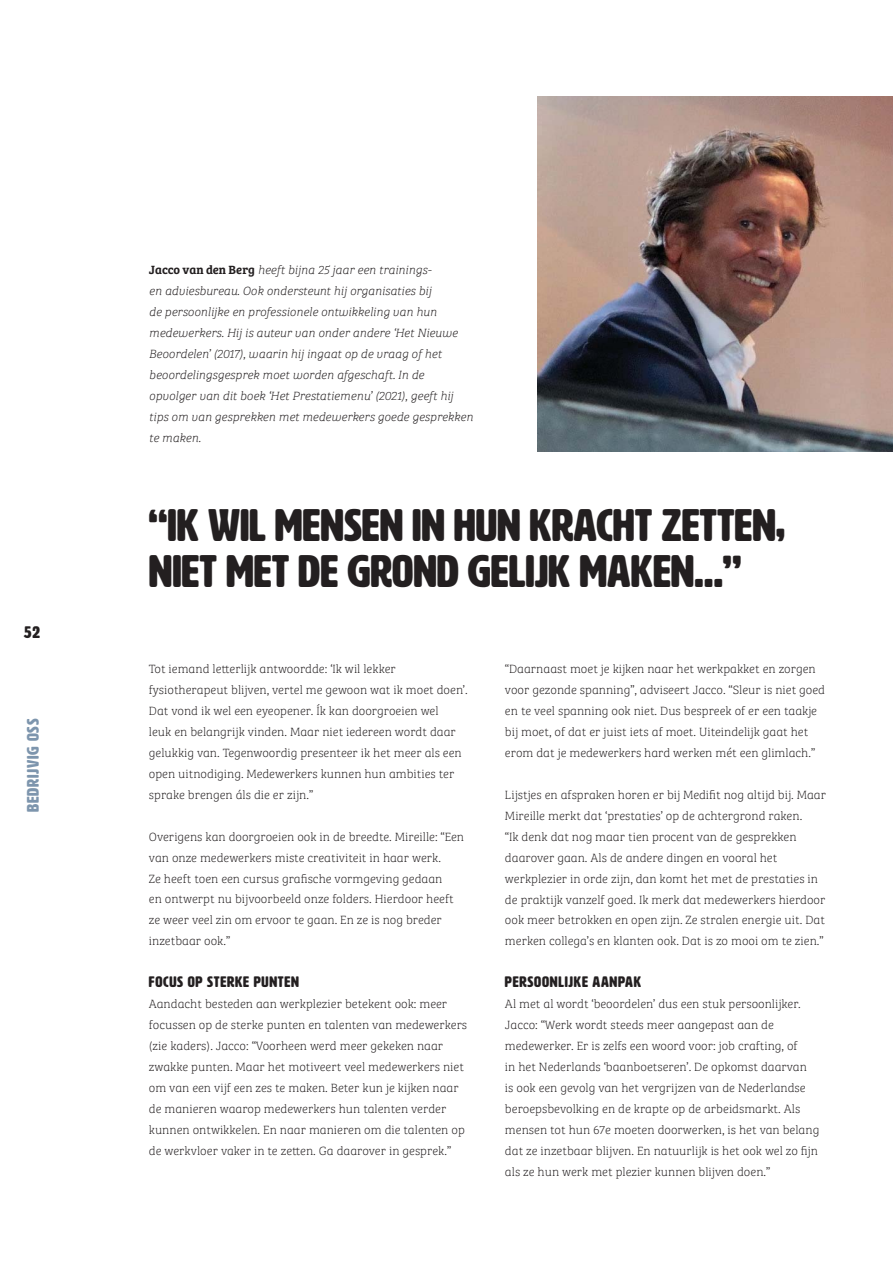
<style>
.page{position:relative;width:893px;height:1263px;background:#fff}
.page>*{position:absolute;margin:0;border:0;box-sizing:border-box;transform-origin:0 0}
.t1{font:45px/46.5px "HWT Artz";color:#231f20}
.t2{font:16.5px "HWT Artz";letter-spacing:.05em;color:#7d95ad}
.t3{font:16.5px "HWT Artz";color:#231f20}
.t4{font:15px "HWT Artz";letter-spacing:.05em;color:#231f20}
.t5{font:12.3px/21px "Bree Serif Th";color:#231f20}
.t6{font:italic 12.3px/21px "Bree Serif Th";color:#231f20}
.s1{font-family:"Bree Serif Sb";font-style:normal}
</style>
<div class="page">
<img style="left:537px;top:96px;width:355px;height:356px">
<h2 class="t3" style="left:24px;top:623px;width:18px">52</h2>
<h2 class="t2" style="left:23px;top:812px;width:95px;rotate:-90deg">BEDRIJVIG OSS</h2>
<p class="t6" style="left:149px;top:260px;width:326px"><span class="s1">Jacco van den Berg</span> heeft bijna 25 jaar een trainings-<br>en adviesbureau. Ook ondersteunt hij organisaties bij<br>de persoonlijke en professionele ontwikkeling van hun medewerkers. Hij is auteur van onder andere ‘Het Nieuwe Beoordelen’ (2017), waarin hij ingaat op de vraag of het beoordelingsgesprek moet worden afgeschaft. In de opvolger van dit boek ‘Het Prestatiemenu’ (2021), geeft hij tips om van gesprekken met medewerkers goede gesprekken te maken.</p>
<h1 class="t1" style="left:149px;top:502px;width:637px">“IK WIL MENSEN IN HUN KRACHT ZETTEN,<br>NIET MET DE GROND GELIJK MAKEN…”</h1>
<p class="t5" style="left:149px;top:659px;width:320px">Tot iemand letterlĳk antwoordde: ‘Ik wil lekker fysiotherapeut blĳven, vertel me gewoon wat ik moet doen’.<br>Dat vond ik wel een eyeopener. Ík kan doorgroeien wel<br>leuk en belangrĳk vinden. Maar niet iedereen wordt daar gelukkig van. Tegenwoordig presenteer ik het meer als een open uitnodiging. Medewerkers kunnen hun ambities ter sprake brengen áls die er zĳn.”</p>
<p class="t5" style="left:149px;top:827px;width:317px">Overigens kan doorgroeien ook in de breedte. Mireille: “Een van onze medewerkers miste creativiteit in haar werk.<br>Ze heeft toen een cursus grafische vormgeving gedaan<br>en ontwerpt nu bĳvoorbeeld onze folders. Hierdoor heeft ze weer veel zin om ervoor te gaan. En ze is nog breder inzetbaar ook.”</p>
<p class="t4" style="left:149px;top:973px;width:152px">FOCUS OP STERKE PUNTEN</p>
<p class="t5" style="left:149px;top:995px;width:320px">Aandacht besteden aan werkplezier betekent ook: meer focussen op de sterke punten en talenten van medewerkers (zie kaders). Jacco: “Voorheen werd meer gekeken naar zwakke punten. Maar het motiveert veel medewerkers niet om van een vĳf een zes te maken. Beter kun je kĳken naar de manieren waarop medewerkers hun talenten verder kunnen ontwikkelen. En naar manieren om die talenten op de werkvloer vaker in te zetten. Ga daarover in gesprek.”</p>
<p class="t5" style="left:505px;top:659px;width:321px">“Daarnaast moet je kĳken naar het werkpakket en zorgen voor gezonde spanning”, adviseert Jacco. “Sleur is niet goed en te veel spanning ook niet. Dus bespreek of er een taakje bĳ moet, of dat er juist iets af moet. Uiteindelĳk gaat het erom dat je medewerkers hard werken mét een glimlach.”</p>
<p class="t5" style="left:505px;top:785px;width:323px">Lĳstjes en afspraken horen er bĳ Medifit nog altĳd bĳ. Maar Mireille merkt dat ‘prestaties’ op de achtergrond raken.<br>“Ik denk dat nog maar tien procent van de gesprekken daarover gaan. Als de andere dingen en vooral het werkplezier in orde zĳn, dan komt het met de prestaties in de praktĳk vanzelf goed. Ik merk dat medewerkers hierdoor ook meer betrokken en open zĳn. Ze stralen energie uit. Dat merken collega’s en klanten ook. Dat is zo mooi om te zien.”</p>
<p class="t4" style="left:505px;top:973px;width:138px">PERSOONLIJKE AANPAK</p>
<p class="t5" style="left:505px;top:995px;width:316px">Al met al wordt ‘beoordelen’ dus een stuk persoonlĳker.<br>Jacco: “Werk wordt steeds meer aangepast aan de medewerker. Er is zelfs een woord voor: job crafting, of<br>in het Nederlands ‘baanboetseren’. De opkomst daarvan<br>is ook een gevolg van het vergrĳzen van de Nederlandse beroepsbevolking en de krapte op de arbeidsmarkt. Als mensen tot hun 67e moeten doorwerken, is het van belang dat ze inzetbaar blĳven. En natuurlĳk is het ook wel zo fijn als ze hun werk met plezier kunnen blĳven doen.”</p>
</div>
